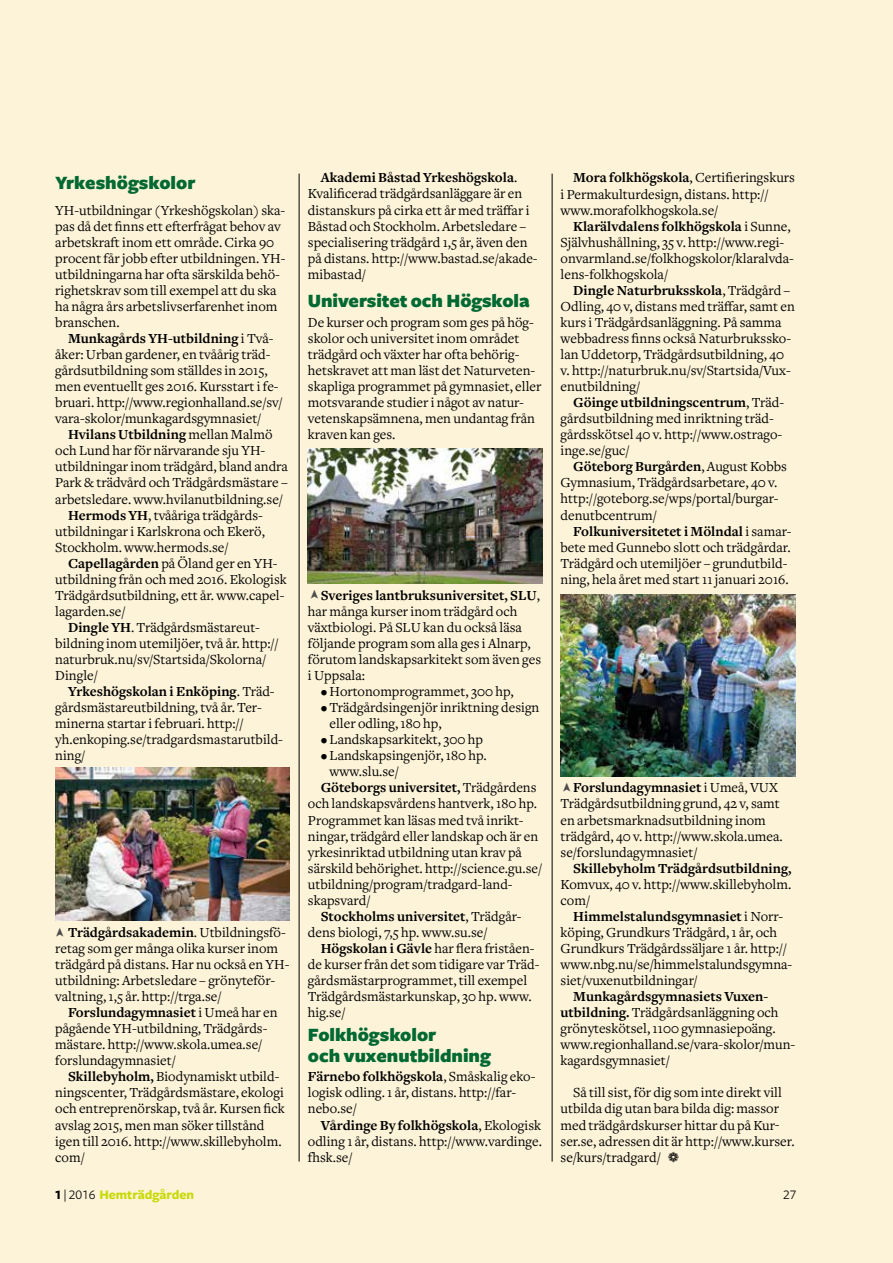
<style>
.page{position:relative;width:893px;height:1263px;background:#fdf3d8}
.page>*{position:absolute;margin:0;border:0;box-sizing:border-box;transform-origin:0 0}
.t1{font:900 19.5px/21px "Freight Sans";color:#006831}
.t2{font:14.4px/16px "Freight Text";color:#000}
.t3{font:700 14.4px "Freight Text";color:#000}
.t4{font:700 13.5px "Freight Sans";color:#c7da00}
.t5{font:13.5px "Freight Sans Book SC";color:#000}
.s1{font-weight:700}
.s2{font-weight:400}
.s3{font-family:"Freight Sans Bold SC";font-weight:400;color:#000}
.s4{font-family:"Freight Sans Book SC";font-weight:400;color:#000}
</style>
<div class="page">
<img style="left:56px;top:768px;width:233px;height:153px">
<img style="left:561px;top:594px;width:234px;height:182px">
<img style="left:308px;top:449px;width:235px;height:135px">
<hr style="left:552px;top:174px;width:1px;height:987px;background:#000">
<hr style="left:299px;top:174px;width:1px;height:987px;background:#000">
<h1 class="t1" style="left:55px;top:173px;width:142px">Yrkeshögskolor</h1>
<p class="t2" style="left:55px;top:202px;width:232px">YH-utbildningar (Yrkeshögskolan) ska&shy;pas då det finns ett efterfrågat behov av arbetskraft inom ett område. Cirka 90 procent får jobb efter utbildningen. YH&shy;utbildningarna har ofta särskilda behö&shy;righetskrav som till exempel att du ska ha några års arbetslivserfarenhet inom branschen.</p>
<p class="t2" style="left:55px;top:331px;width:229px;text-indent:13px"><span class="s1">Munkagårds YH-utbildning</span> i Två&shy;åker: Urban gardener, en tvåårig träd&shy;gårdsutbildning som ställdes in 2015, men eventuellt ges 2016. Kursstart i fe&shy;bruari. http://www.regionhalland.se/sv/ vara-skolor/munkagardsgymnasiet/</p>
<p class="t3" style="left:68px;top:427px;width:206px">Hvilans Utbildning <span class="s2">mellan Malmö</span></p>
<p class="t2" style="left:55px;top:443px;width:212px">och Lund har för närvarande sju YH-</p>
<p class="t2" style="left:55px;top:459px;width:234px">utbildningar inom trädgård, bland andra</p>
<p class="t2" style="left:55px;top:475px;width:234px">Park &amp; trädvård och Trädgårdsmästare –</p>
<p class="t2" style="left:55px;top:491px;width:229px">arbetsledare. www.hvilanutbildning.se/</p>
<p class="t2" style="left:68px;top:507px;width:196px"><span class="s1">Hermods YH</span>, tvååriga trädgårds-</p>
<p class="t2" style="left:55px;top:523px;width:211px">utbildningar i Karlskrona och Ekerö,</p>
<p class="t2" style="left:55px;top:539px;width:175px">Stockholm. www.hermods.se/</p>
<p class="t2" style="left:68px;top:555px;width:211px"><span class="s1">Capellagården</span> på Öland ger en YH-</p>
<p class="t2" style="left:55px;top:571px;width:233px">utbildning från och med 2016. Ekologisk</p>
<p class="t2" style="left:55px;top:587px;width:231px">Trädgårdsutbildning, ett år. www.capel-</p>
<p class="t2" style="left:55px;top:603px;width:72px">lagarden.se/</p>
<p class="t2" style="left:68px;top:619px;width:193px"><span class="s1">Dingle YH</span>. Trädgårdsmästareut-</p>
<p class="t2" style="left:55px;top:635px;width:225px">bildning inom utemiljöer, två år. http://</p>
<p class="t2" style="left:55px;top:652px;width:212px">naturbruk.nu/sv/Startsida/Skolorna/</p>
<p class="t2" style="left:55px;top:668px;width:44px">Dingle/</p>
<p class="t3" style="left:68px;top:683px;width:208px">Yrkeshögskolan i Enköping<span class="s2">. Träd-</span></p>
<p class="t2" style="left:55px;top:700px;width:208px">gårdsmästareutbildning, två år. Ter-</p>
<p class="t2" style="left:55px;top:716px;width:190px">minerna startar i februari. http://</p>
<p class="t2" style="left:55px;top:732px;width:229px">yh.enkoping.se/tradgardsmastarutbild-</p>
<p class="t2" style="left:55px;top:748px;width:32px">ning/</p>
<p class="t2" style="left:55px;top:924px;width:236px;text-indent:13px"><span class="s1">Trädgårdsakademin</span>. Utbildningsfö&shy;retag som ger många olika kurser inom trädgård på distans. Har nu också en YH&shy;utbildning: Arbetsledare – grönyteför&shy;valtning, 1,5 år. http://trga.se/</p>
<p class="t2" style="left:55px;top:1005px;width:224px;text-indent:13px"><span class="s1">Forslundagymnasiet</span> i Umeå har en pågående YH-utbildning, Trädgårds&shy;mästare. http://www.skola.umea.se/ forslundagymnasiet/</p>
<p class="t2" style="left:55px;top:1069px;width:231px;text-indent:13px"><span class="s1">Skillebyholm,</span> Biodynamiskt utbild&shy;ningscenter, Trädgårdsmästare, ekologi och entreprenörskap, två år. Kursen fick avslag 2015, men man söker tillstånd igen till 2016. http://www.skillebyholm. com/</p>
<p class="t2" style="left:308px;top:170px;width:231px;text-indent:13px"><span class="s1">Akademi Båstad Yrkeshögskola</span>.<br>Kvalificerad trädgårdsanläggare är en distanskurs på cirka ett år med träffar i Båstad och Stockholm. Arbetsledare – specialisering trädgård 1,5 år, även den på distans. http://www.bastad.se/akade&shy;mibastad/</p>
<h1 class="t1" style="left:308px;top:291px;width:223px">Universitet och Högskola</h1>
<p class="t2" style="left:308px;top:314px;width:235px">De kurser och program som ges på hög&shy;skolor och universitet inom området trädgård och växter har ofta behörig&shy;hetskravet att man läst det Naturveten&shy;skapliga programmet på gymnasiet, eller motsvarande studier i något av natur&shy;vetenskapsämnena, men undantag från kraven kan ges.</p>
<p class="t2" style="left:308px;top:587px;width:235px;text-indent:13px"><span class="s1">Sveriges lantbruksuniversitet, SLU</span>, har många kurser inom trädgård och växtbiologi. På SLU kan du också läsa följande program som alla ges i Alnarp, förutom landskapsarkitekt som även ges i Uppsala:</p>
<p class="t2" style="left:321px;top:684px;width:195px">• Hortonomprogrammet, 300 hp,</p>
<p class="t2" style="left:330px;top:700px;width:211px;text-indent:-9px">• Trädgårdsingenjör inriktning design eller odling, 180 hp,</p>
<p class="t2" style="left:321px;top:732px;width:164px">• Landskapsarkitekt, 300 hp</p>
<p class="t2" style="left:321px;top:748px;width:168px">• Landskapsingenjör, 180 hp.</p>
<p class="t2" style="left:330px;top:764px;width:71px">www.slu.se/</p>
<p class="t3" style="left:321px;top:780px;width:217px">Göteborgs universitet, <span class="s2">Trädgårdens</span></p>
<p class="t2" style="left:308px;top:796px;width:231px">och landskapsvårdens hantverk, 180 hp.</p>
<p class="t2" style="left:308px;top:812px;width:217px">Programmet kan läsas med två inrikt-</p>
<p class="t2" style="left:308px;top:828px;width:232px">ningar, trädgård eller landskap och är en</p>
<p class="t2" style="left:308px;top:844px;width:215px">yrkesinriktad utbildning utan krav på</p>
<p class="t2" style="left:308px;top:860px;width:236px">särskild behörighet. http://science.gu.se/</p>
<p class="t2" style="left:308px;top:876px;width:206px">utbildning/program/tradgard-land-</p>
<p class="t2" style="left:308px;top:892px;width:64px">skapsvard/</p>
<p class="t3" style="left:321px;top:908px;width:202px">Stockholms universitet<span class="s2">, Trädgår-</span></p>
<p class="t2" style="left:308px;top:924px;width:181px">dens biologi, 7,5 hp. www.su.se/</p>
<p class="t2" style="left:321px;top:940px;width:215px"><span class="s1">Högskolan i Gävle</span> har flera friståen-</p>
<p class="t2" style="left:308px;top:956px;width:233px">de kurser från det som tidigare var Träd-</p>
<p class="t2" style="left:308px;top:973px;width:221px">gårdsmästarprogrammet, till exempel</p>
<p class="t2" style="left:308px;top:989px;width:225px">Trädgårdsmästarkunskap, 30 hp. www.</p>
<p class="t2" style="left:308px;top:1005px;width:39px">hig.se/</p>
<h1 class="t1" style="left:308px;top:1025px;width:185px">Folkhögskolor<br>och vuxenutbildning</h1>
<p class="t2" style="left:308px;top:1069px;width:229px"><span class="s1">Färnebo folkhögskola</span>, Småskalig eko&shy;logisk odling. 1 år, distans. http://far&shy;nebo.se/</p>
<p class="t2" style="left:308px;top:1117px;width:236px;text-align:justify;text-indent:13px"><span class="s1">Vårdinge By folkhögskola</span>, Ekologisk odling 1 år, distans. http://www.vardinge. fhsk.se/</p>
<p class="t2" style="left:560px;top:170px;width:236px;text-indent:13px"><span class="s1">Mora folkhögskola</span>, Certifieringskurs i Permakulturdesign, distans. http:// www.morafolkhogskola.se/</p>
<p class="t2" style="left:560px;top:218px;width:235px;text-indent:13px"><span class="s1">Klarälvdalens folkhögskola</span> i Sunne, Självhushållning, 35 v. http://www.regi&shy;onvarmland.se/folkhogskolor/klaralvda&shy;lens-folkhogskola/</p>
<p class="t2" style="left:561px;top:282px;width:236px;text-indent:13px"><span class="s1">Dingle Naturbruksskola</span>, Trädgård – Odling, 40 v, distans med träffar, samt en kurs i Trädgårdsanläggning. På samma webbadress finns också Naturbrukssko&shy;lan Uddetorp, Trädgårdsutbildning, 40 v. http://naturbruk.nu/sv/Startsida/Vux&shy;enutbildning/</p>
<p class="t2" style="left:561px;top:395px;width:225px;text-indent:13px"><span class="s1">Göinge utbildningscentrum</span>, Träd&shy;gårdsutbildning med inriktning träd&shy;gårdsskötsel 40 v. http://www.ostrago&shy;inge.se/guc/</p>
<p class="t2" style="left:561px;top:459px;width:228px;text-indent:13px"><span class="s1">Göteborg Burgården</span>, August Kobbs Gymnasium, Trädgårdsarbetare, 40 v. http://goteborg.se/wps/portal/burgar&shy;denutbcentrum/</p>
<p class="t2" style="left:561px;top:523px;width:232px;text-indent:13px"><span class="s1">Folkuniversitetet i Mölndal</span> i samar&shy;bete med Gunnebo slott och trädgårdar.<br>Trädgård och utemiljöer – grundutbild&shy;ning, hela året med start 11 januari 2016.</p>
<p class="t2" style="left:561px;top:780px;width:224px;text-indent:13px"><span class="s1">Forslundagymnasiet</span> i Umeå, VUX Trädgårdsutbildning grund, 42 v, samt en arbetsmarknadsutbildning inom trädgård, 40 v. http://www.skola.umea. se/forslundagymnasiet/</p>
<p class="t3" style="left:573px;top:860px;width:220px">Skillebyholm Trädgårdsutbildning,</p>
<p class="t2" style="left:561px;top:876px;width:232px">Komvux, 40 v. http://www.skillebyholm. com/</p>
<p class="t2" style="left:561px;top:908px;width:233px;text-indent:13px"><span class="s1">Himmelstalundsgymnasiet</span> i Norr&shy;köping, Grundkurs Trädgård, 1 år, och Grundkurs Trädgårdssäljare 1 år. http:// www.nbg.nu/se/himmelstalundsgymna&shy;siet/vuxenutbildningar/</p>
<p class="t2" style="left:561px;top:989px;width:236px;text-indent:13px"><span class="s1">Munkagårdsgymnasiets Vuxen&shy;utbildning.</span> Trädgårdsanläggning och grönyteskötsel, 1100 gymnasiepoäng. www.regionhalland.se/vara-skolor/mun&shy;kagardsgymnasiet/</p>
<p class="t2" style="left:561px;top:1085px;width:236px;text-indent:13px">Så till sist, för dig som inte direkt vill utbilda dig utan bara bilda dig: massor med trädgårdskurser hittar du på Kur&shy;ser.se, adressen dit är http://www.kurser. se/kurs/tradgard/ ❁</p>
<p class="t4" style="left:55px;top:1187px;width:141px"><span class="s3">1</span> <span class="s4">| 2016</span> Hemträdgården</p>
<p class="t5" style="left:783px;top:1187px;width:15px">27</p>
</div>
